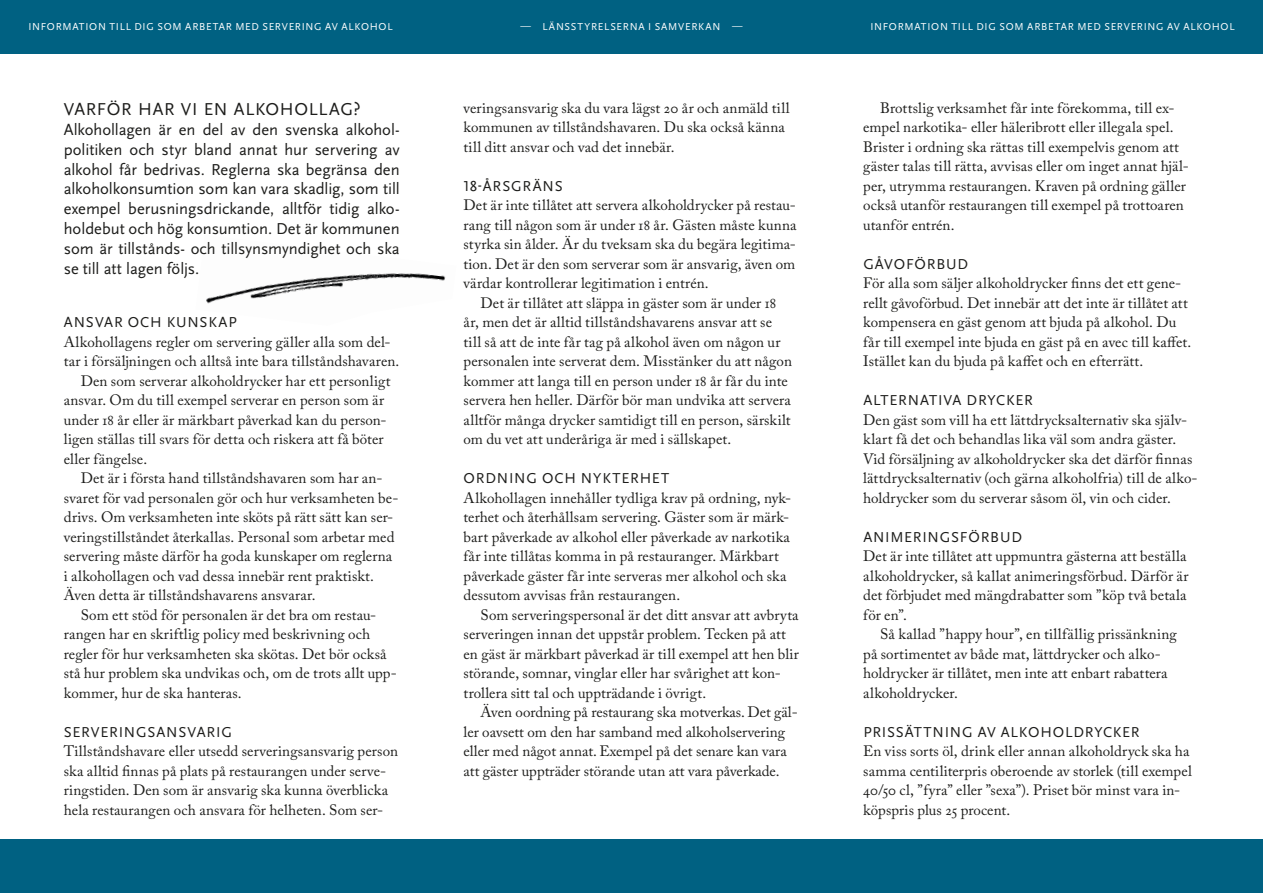
<style>
.page{position:relative;width:1263px;height:893px;background:#fff}
.page>*{position:absolute;margin:0;border:0;box-sizing:border-box;transform-origin:0 0}
.t1{font:18px "Scala Sans Pro";letter-spacing:.04em;color:#1d1d1b}
.t2{font:16.5px/19.8px "Scala Sans Pro";letter-spacing:-.005em;color:#1d1d1b;text-align:justify}
.t3{font:15px/19.5px "Adobe Caslon Pro";letter-spacing:.005em;color:#1d1d1b}
.t4{font:15px "Scala Sans Pro";letter-spacing:.055em;color:#1d1d1b}
.t5{font:10.5px "Scala Sans Pro";letter-spacing:.07em;color:#fff}
.s1{font-family:"Scala Sans Pro"}
</style>
<div class="page">
<img style="left:206px;top:273px;width:240px;height:31px">
<div style="left:0;top:0;width:1263px;height:53px;background:#006182"></div>
<div style="left:0;top:840px;width:1263px;height:53px;background:#006182"></div>
<p class="t5" style="left:28px;top:21px;width:366px">INFORMATION TILL DIG SOM ARBETAR MED SERVERING AV ALKOHOL</p>
<p class="t5" style="left:520px;top:21px;width:224px">— LÄNSSTYRELSERNA I SAMVERKAN —</p>
<p class="t5" style="left:870px;top:21px;width:366px">INFORMATION TILL DIG SOM ARBETAR MED SERVERING AV ALKOHOL</p>
<p class="t1" style="left:64px;top:99px;width:298px">VARFÖR HAR VI EN ALKOHOLLAG?</p>
<p class="t2" style="left:64px;top:120px;width:337px">Alkohollagen är en del av den svenska alkohol&shy;politiken och styr bland annat hur servering av alkohol får bedrivas. Reglerna ska begränsa den alkoholkonsumtion som kan vara skadlig, som till exempel berusningsdrickande, alltför tidig alko&shy;holdebut och hög konsumtion. Det är kommunen som är tillstånds- och tillsynsmyndighet och ska se till att lagen följs.</p>
<p class="t4" style="left:64px;top:313px;width:174px">ANSVAR OCH KUNSKAP</p>
<p class="t3" style="left:64px;top:332px;width:328px">Alkohollagens regler om servering gäller alla som del-</p>
<p class="t3" style="left:64px;top:351px;width:337px">tar i försäljningen och alltså inte bara tillståndshavaren.</p>
<p class="t3" style="left:81px;top:371px;width:311px">Den som serverar alkoholdrycker har ett personligt</p>
<p class="t3" style="left:64px;top:390px;width:322px">ansvar. Om du till exempel serverar en person som är</p>
<p class="t3" style="left:64px;top:410px;width:324px">under 18 år eller är märkbart påverkad kan du person-</p>
<p class="t3" style="left:64px;top:429px;width:321px">ligen ställas till svars för detta och riskera att få böter</p>
<p class="t3" style="left:64px;top:449px;width:85px">eller fängelse.</p>
<p class="t3" style="left:81px;top:468px;width:302px">Det är i första hand tillståndshavaren som har an-</p>
<p class="t3" style="left:64px;top:488px;width:335px">svaret för vad personalen gör och hur verksamheten be-</p>
<p class="t3" style="left:64px;top:507px;width:330px">drivs. Om verksamheten inte sköts på rätt sätt kan ser-</p>
<p class="t3" style="left:64px;top:527px;width:332px">veringstillståndet återkallas. Personal som arbetar med</p>
<p class="t3" style="left:64px;top:546px;width:330px">servering måste därför ha goda kunskaper om reglerna</p>
<p class="t3" style="left:64px;top:566px;width:311px">i alkohollagen och vad dessa innebär rent praktiskt.</p>
<p class="t3" style="left:64px;top:585px;width:253px">Även detta är tillståndshavarens ansvarar.</p>
<p class="t3" style="left:81px;top:605px;width:296px">Som ett stöd för personalen är det bra om restau-</p>
<p class="t3" style="left:64px;top:624px;width:308px">rangen har en skriftlig policy med beskrivning och</p>
<p class="t3" style="left:64px;top:644px;width:324px">regler för hur verksamheten ska skötas. Det bör också</p>
<p class="t3" style="left:64px;top:663px;width:334px">stå hur problem ska undvikas och, om de trots allt upp-</p>
<p class="t3" style="left:64px;top:683px;width:179px">kommer, hur de ska hanteras.</p>
<p class="t3" style="left:64px;top:722px;width:336px"><span class="s1">SERVERINGSANSVARIG<br></span>Tillståndshavare eller utsedd serveringsansvarig person ska alltid finnas på plats på restaurangen under serve&shy;ringstiden. Den som är ansvarig ska kunna överblicka hela restaurangen och ansvara för helheten. Som ser-</p>
<p class="t3" style="left:463px;top:98px;width:327px">veringsansvarig ska du vara lägst 20 år och anmäld till kommunen av tillståndshavaren. Du ska också känna till ditt ansvar och vad det innebär.</p>
<p class="t4" style="left:463px;top:177px;width:101px">18-ÅRSGRÄNS</p>
<p class="t3" style="left:463px;top:195px;width:333px">Det är inte tillåtet att servera alkoholdrycker på restau-</p>
<p class="t3" style="left:463px;top:215px;width:334px">rang till någon som är under 18 år. Gästen måste kunna</p>
<p class="t3" style="left:463px;top:234px;width:333px">styrka sin ålder. Är du tveksam ska du begära legitima-</p>
<p class="t3" style="left:463px;top:254px;width:333px">tion. Det är den som serverar som är ansvarig, även om</p>
<p class="t3" style="left:463px;top:273px;width:247px">värdar kontrollerar legitimation i entrén.</p>
<p class="t3" style="left:480px;top:293px;width:297px">Det är tillåtet att släppa in gäster som är under 18</p>
<p class="t3" style="left:463px;top:312px;width:310px">år, men det är alltid tillståndshavarens ansvar att se</p>
<p class="t3" style="left:463px;top:332px;width:318px">till så att de inte får tag på alkohol även om någon ur</p>
<p class="t3" style="left:463px;top:351px;width:330px">personalen inte serverat dem. Misstänker du att någon</p>
<p class="t3" style="left:463px;top:371px;width:326px">kommer att langa till en person under 18 år får du inte</p>
<p class="t3" style="left:463px;top:390px;width:329px">servera hen heller. Därför bör man undvika att servera</p>
<p class="t3" style="left:463px;top:410px;width:328px">alltför många drycker samtidigt till en person, särskilt</p>
<p class="t3" style="left:463px;top:429px;width:269px">om du vet att underåriga är med i sällskapet.</p>
<p class="t4" style="left:464px;top:469px;width:207px">ORDNING OCH NYKTERHET</p>
<p class="t3" style="left:463px;top:488px;width:328px">Alkohollagen innehåller tydliga krav på ordning, nyk-</p>
<p class="t3" style="left:463px;top:507px;width:326px">terhet och återhållsam servering. Gäster som är märk-</p>
<p class="t3" style="left:463px;top:527px;width:328px">bart påverkade av alkohol eller påverkade av narkotika</p>
<p class="t3" style="left:463px;top:546px;width:317px">får inte tillåtas komma in på restauranger. Märkbart</p>
<p class="t3" style="left:463px;top:566px;width:324px">påverkade gäster får inte serveras mer alkohol och ska</p>
<p class="t3" style="left:463px;top:585px;width:218px">dessutom avvisas från restaurangen.</p>
<p class="t3" style="left:480px;top:605px;width:320px">Som serveringspersonal är det ditt ansvar att avbryta</p>
<p class="t3" style="left:463px;top:624px;width:324px">serveringen innan det uppstår problem. Tecken på att</p>
<p class="t3" style="left:463px;top:644px;width:337px">en gäst är märkbart påverkad är till exempel att hen blir</p>
<p class="t3" style="left:463px;top:663px;width:318px">störande, somnar, vinglar eller har svårighet att kon-</p>
<p class="t3" style="left:463px;top:683px;width:244px">trollera sitt tal och uppträdande i övrigt.</p>
<p class="t3" style="left:480px;top:702px;width:318px">Även oordning på restaurang ska motverkas. Det gäl-</p>
<p class="t3" style="left:463px;top:722px;width:323px">ler oavsett om den har samband med alkoholservering</p>
<p class="t3" style="left:463px;top:741px;width:325px">eller med något annat. Exempel på det senare kan vara</p>
<p class="t3" style="left:463px;top:761px;width:318px">att gäster uppträder störande utan att vara påverkade.</p>
<p class="t3" style="left:863px;top:98px;width:326px;text-indent:17px">Brottslig verksamhet får inte förekomma, till ex&shy;empel narkotika- eller häleribrott eller illegala spel.<br>Brister i ordning ska rättas till exempelvis genom att gäster talas till rätta, avvisas eller om inget annat hjäl&shy;per, utrymma restaurangen. Kraven på ordning gäller också utanför restaurangen till exempel på trottoaren utanför entrén.</p>
<p class="t3" style="left:863px;top:254px;width:330px"><span class="s1">GÅVOFÖRBUD<br></span>För alla som säljer alkoholdrycker finns det ett gene&shy;rellt gåvoförbud. Det innebär att det inte är tillåtet att kompensera en gäst genom att bjuda på alkohol. Du får till exempel inte bjuda en gäst på en avec till kaffet.<br>Istället kan du bjuda på kaffet och en efterrätt.</p>
<p class="t3" style="left:863px;top:390px;width:335px"><span class="s1">ALTERNATIVA DRYCKER<br></span>Den gäst som vill ha ett lättdrycksalternativ ska själv&shy;klart få det och behandlas lika väl som andra gäster.<br>Vid försäljning av alkoholdrycker ska det därför finnas lättdrycksalternativ (och gärna alkoholfria) till de alko&shy;holdrycker som du serverar såsom öl, vin och cider.</p>
<p class="t4" style="left:863px;top:528px;width:160px">ANIMERINGSFÖRBUD</p>
<p class="t3" style="left:863px;top:546px;width:325px">Det är inte tillåtet att uppmuntra gästerna att beställa</p>
<p class="t3" style="left:863px;top:566px;width:327px">alkoholdrycker, så kallat animeringsförbud. Därför är</p>
<p class="t3" style="left:863px;top:585px;width:325px">det förbjudet med mängdrabatter som ”köp två betala</p>
<p class="t3" style="left:863px;top:605px;width:45px">för en”.</p>
<p class="t3" style="left:880px;top:624px;width:298px">Så kallad ”happy hour”, en tillfällig prissänkning</p>
<p class="t3" style="left:863px;top:644px;width:298px">på sortimentet av både mat, lättdrycker och alko-</p>
<p class="t3" style="left:863px;top:663px;width:306px">holdrycker är tillåtet, men inte att enbart rabattera</p>
<p class="t3" style="left:863px;top:683px;width:96px">alkoholdrycker.</p>
<p class="t3" style="left:863px;top:722px;width:330px"><span class="s1">PRISSÄT TNING AV ALKOHOLDRYCKER<br></span>En viss sorts öl, drink eller annan alkoholdryck ska ha samma centiliterpris oberoende av storlek (till exempel 40/50 cl, ”fyra” eller ”sexa”). Priset bör minst vara in&shy;köpspris plus 25 procent.</p>
</div>
